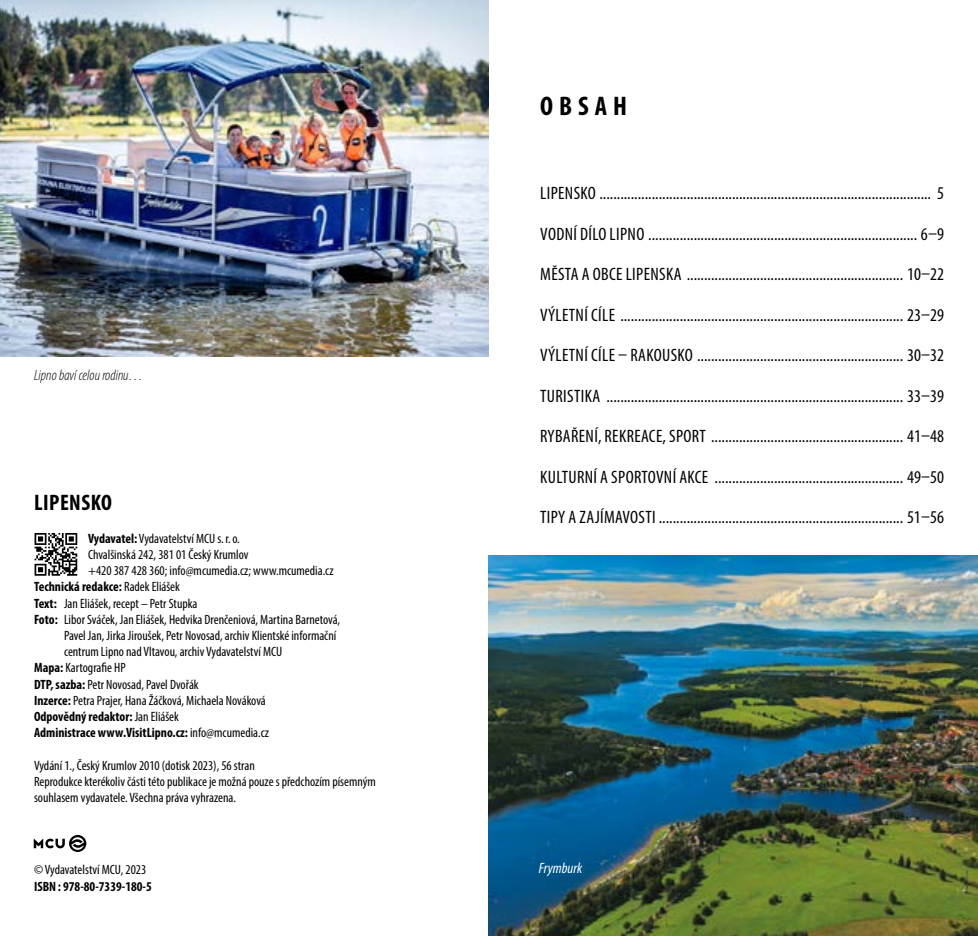
<style>
.page{position:relative;width:978px;height:936px;background:#fff}
.page>*{position:absolute;margin:0;border:0;box-sizing:border-box;transform-origin:0 0}
.t1{font:700 condensed 27px "Myriad Pro";letter-spacing:.22em;color:#000}
.t2{font:700 condensed 22.5px "Myriad Pro";letter-spacing:.02em;color:#000}
.t3{font:condensed 18px "Myriad Pro";letter-spacing:.02em;color:#000}
.t4{font:italic 300 condensed 15px "Myriad Pro";color:#000}
.t5{font:italic condensed 15px "Myriad Pro";color:#fff}
.t6{font:condensed 13.5px/16.2px "Myriad Pro";color:#000}
.t7{font:700 condensed 13.5px "Myriad Pro";color:#000}
.s1{font-weight:700}
.s2{font-weight:400}
</style>
<div class="page">
<img style="left:489px;top:555px;width:489px;height:380px">
<img style="left:0;top:0;width:489px;height:356px">
<svg style="left:35px;top:533px;width:42px;height:42px"></svg>
<svg style="left:34px;top:835px;width:52px;height:16px"></svg>
<p class="t4" style="left:34px;top:366px;width:111px">Lipno baví celou rodinu…</p>
<p class="t2" style="left:34px;top:488px;width:79px">LIPENSKO</p>
<p class="t6" style="left:88px;top:530px;width:153px"><span class="s1">Vydavatel:</span> Vydavatelství MCU s. r.o.</p>
<p class="t6" style="left:88px;top:546px;width:162px">Chvalšinská 242, 381 01 Český Krumlov</p>
<p class="t6" style="left:88px;top:562px;width:247px">+420 387 428 360; info@mcumedia.cz; www.mcumedia.cz</p>
<p class="t7" style="left:34px;top:578px;width:147px">Technická redakce: <span class="s2">Radek Eliášek</span></p>
<p class="t6" style="left:34px;top:594px;width:165px"><span class="s1">Text:</span> Jan Eliášek, recept – Petr Stupka</p>
<p class="t6" style="left:34px;top:611px;width:308px"><span class="s1">Foto:</span> Libor Sváček, Jan Eliášek, Hedvika Drenčeniová, Martina Barnetová,</p>
<p class="t6" style="left:64px;top:627px;width:274px">Pavel Jan, Jirka Jiroušek, Petr Novosad, archiv Klientské informační</p>
<p class="t6" style="left:64px;top:643px;width:220px">centrum Lipno nad Vltavou, archiv Vydavatelství MCU</p>
<p class="t6" style="left:34px;top:659px;width:93px"><span class="s1">Mapa:</span> Kartografie HP</p>
<p class="t6" style="left:34px;top:675px;width:166px"><span class="s1">DTP, sazba:</span> Petr Novosad, Pavel Dvořák</p>
<p class="t6" style="left:34px;top:692px;width:233px"><span class="s1">Inzerce:</span> Petra Prajer, Hana Žáčková, Michaela Nováková</p>
<p class="t7" style="left:34px;top:708px;width:146px">Odpovědný redaktor: <span class="s2">Jan Eliášek</span></p>
<p class="t7" style="left:34px;top:724px;width:237px">Administrace www.VisitLipno.cz: <span class="s2">info@mcumedia.cz</span></p>
<p class="t6" style="left:34px;top:756px;width:343px">Vydání 1., Český Krumlov 2010 (dotisk 2023), 56 stran<br>Reprodukce kterékoliv části této publikace je možná pouze s předchozím písemným souhlasem vydavatele. Všechna práva vyhrazena.</p>
<p class="t6" style="left:34px;top:861px;width:114px">© Vydavatelství MCU, 2023</p>
<p class="t7" style="left:34px;top:877px;width:119px">ISBN: 978-80-7339-180-5</p>
<h1 class="t1" style="left:540px;top:89px;width:88px">OBSAH</h1>
<p class="t3" style="left:540px;top:182px;width:405px">LIPENSKO ............................................................................................... 5</p>
<p class="t3" style="left:540px;top:223px;width:405px">VODNÍ DÍLO LIPNO ............................................................................. 6–9</p>
<p class="t3" style="left:540px;top:263px;width:405px">MĚSTA A OBCE LIPENSKA .............................................................. 10–22</p>
<p class="t3" style="left:540px;top:304px;width:405px">VÝLETNÍ CÍLE ................................................................................. 23–29</p>
<p class="t3" style="left:540px;top:344px;width:405px">VÝLETNÍ CÍLE – RAKOUSKO ........................................................... 30–32</p>
<p class="t3" style="left:540px;top:385px;width:405px">TURISTIKA ..................................................................................... 33–39</p>
<p class="t3" style="left:540px;top:425px;width:405px">RYBAŘENÍ, REKREACE, SPORT ....................................................... 41–48</p>
<p class="t3" style="left:540px;top:466px;width:405px">KULTURNÍ A SPORTOVNÍ AKCE ...................................................... 49–50</p>
<p class="t3" style="left:540px;top:506px;width:405px">TIPY A ZAJÍMAVOSTI ...................................................................... 51–56</p>
<p class="t5" style="left:539px;top:859px;width:45px">Frymburk</p>
</div>
